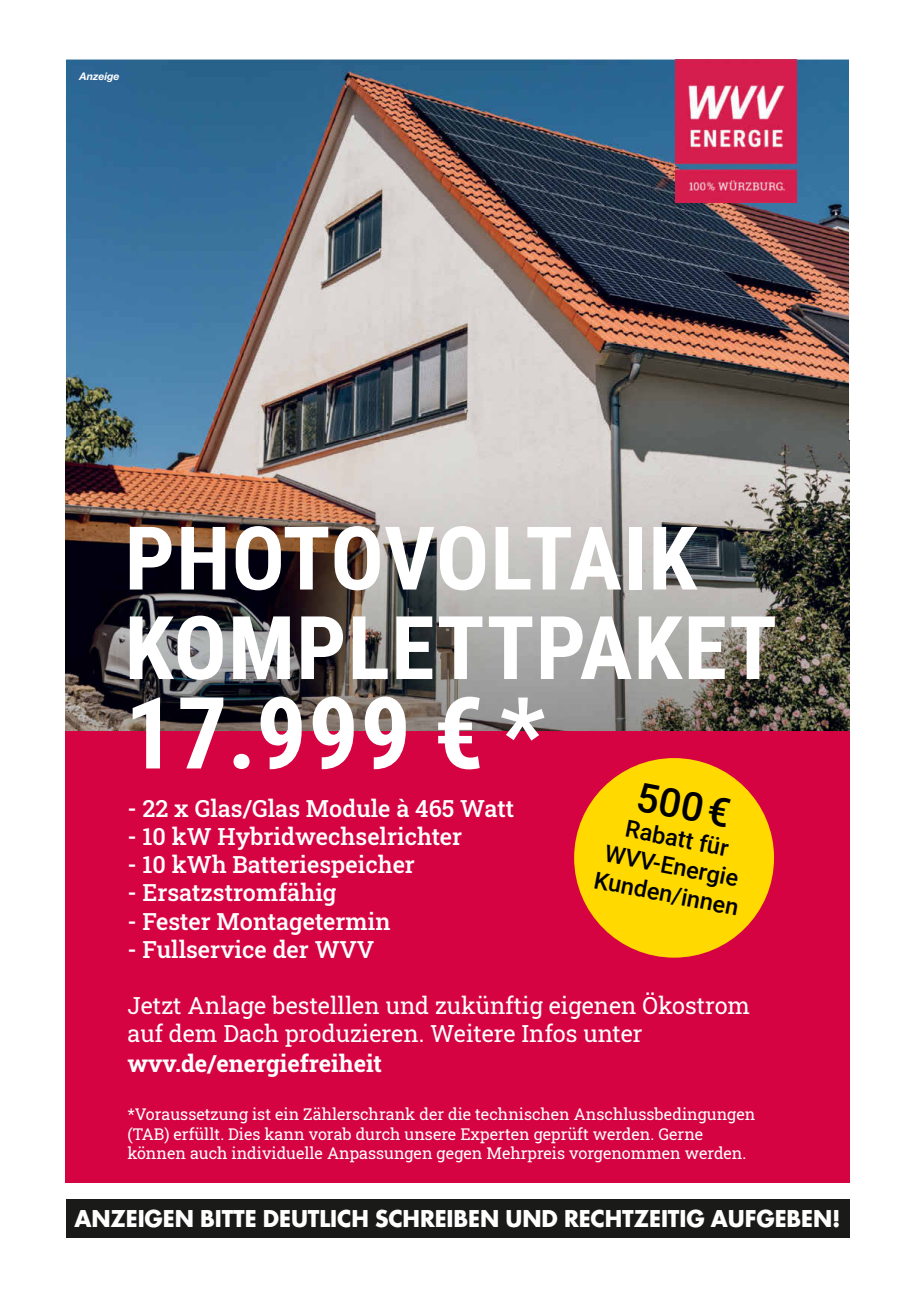
<style>
.page{position:relative;width:915px;height:1297px;background:#fff}
.page>*{position:absolute;margin:0;border:0;box-sizing:border-box;transform-origin:0 0}
.t1{font:700 99.75px "Roboto Condensed";color:#fff}
.t2{font:700 88.05px/89.6px "Roboto Condensed";letter-spacing:.015em;color:#fff}
.t3{font:500 39.6px "Roboto";color:#000}
.t4{font:500 23.4px "Roboto Slab";color:#fff}
.t5{font:23.4px/28.2px "Roboto Slab";color:#fff}
.t6{font:500 23.4px/28.2px "Roboto";color:#000;text-align:center}
.t7{font:700 23.4px "Roboto Slab";color:#fff}
.t8{font:700 22.5px "Futura";letter-spacing:-.005em;color:#fff}
.t9{font:16.2px/19.4px "Roboto Slab";color:#fff}
.t10{font:italic 700 10.5px "Helvetica Neue";color:#fff}
</style>
<div class="page">
<img style="left:66px;top:60px;width:782px;height:380px">
<img style="left:675px;top:60px;width:121px;height:142px">
<img style="left:66px;top:440px;width:782px;height:291px">
<div style="left:66px;top:731px;width:782px;height:451px;background:#d60343"></div>
<div style="left:574px;top:758px;width:199px;height:200px;background:#ffd900;border-radius:50%"></div>
<div style="left:66px;top:1198px;width:782px;height:39px;background:#1a1a18"></div>
<p class="t10" style="left:80px;top:69px;width:42px">Anzeige</p>
<h2 class="t2" style="left:125px;top:510px;width:653px">PHOTOVOLTAIK<br>KOMPLETTPAKET</h2>
<h1 class="t1" style="left:125px;top:663px;width:421px">17.999 € *</h1>
<h3 class="t4" style="left:127px;top:792px;width:388px">- 22 x Glas/Glas Module à 465 Watt</h3>
<h3 class="t4" style="left:127px;top:820px;width:336px">- 10 kW Hybridwechselrichter</h3>
<h3 class="t4" style="left:127px;top:849px;width:289px">- 10 kWh Batteriespeicher</h3>
<h3 class="t4" style="left:127px;top:877px;width:210px">- Ersatzstromfähig</h3>
<h3 class="t4" style="left:127px;top:905px;width:264px">- Fester Montagetermin</h3>
<h3 class="t4" style="left:127px;top:933px;width:248px">- Fullservice der WVV</h3>
<h3 class="t5" style="left:127px;top:991px;width:624px">Jetzt Anlage bestelllen und zukünftig eigenen Ökostrom auf dem Dach produzieren. Weitere Infos unter</h3>
<h3 class="t7" style="left:127px;top:1047px;width:256px">wvv.de/energiefreiheit</h3>
<p class="t9" style="left:127px;top:1104px;width:629px">*Voraussetzung ist ein Zählerschrank der die technischen Anschlussbedingungen (TAB) erfüllt. Dies kann vorab durch unsere Experten geprüft werden. Gerne können auch individuelle Anpassungen gegen Mehrpreis vorgenommen werden.</p>
<h3 class="t3" style="left:642px;top:768px;width:96px;rotate:11deg">500€</h3>
<h3 class="t6" style="left:607px;top:809px;width:148px;rotate:11deg">Rabatt für<br>WVV-Energie<br>Kunden/innen</h3>
<h3 class="t8" style="left:74px;top:1203px;width:767px">ANZEIGEN BITTE DEUTLICH SCHREIBEN UND RECHTZEITIG AUFGEBEN!</h3>
</div>
